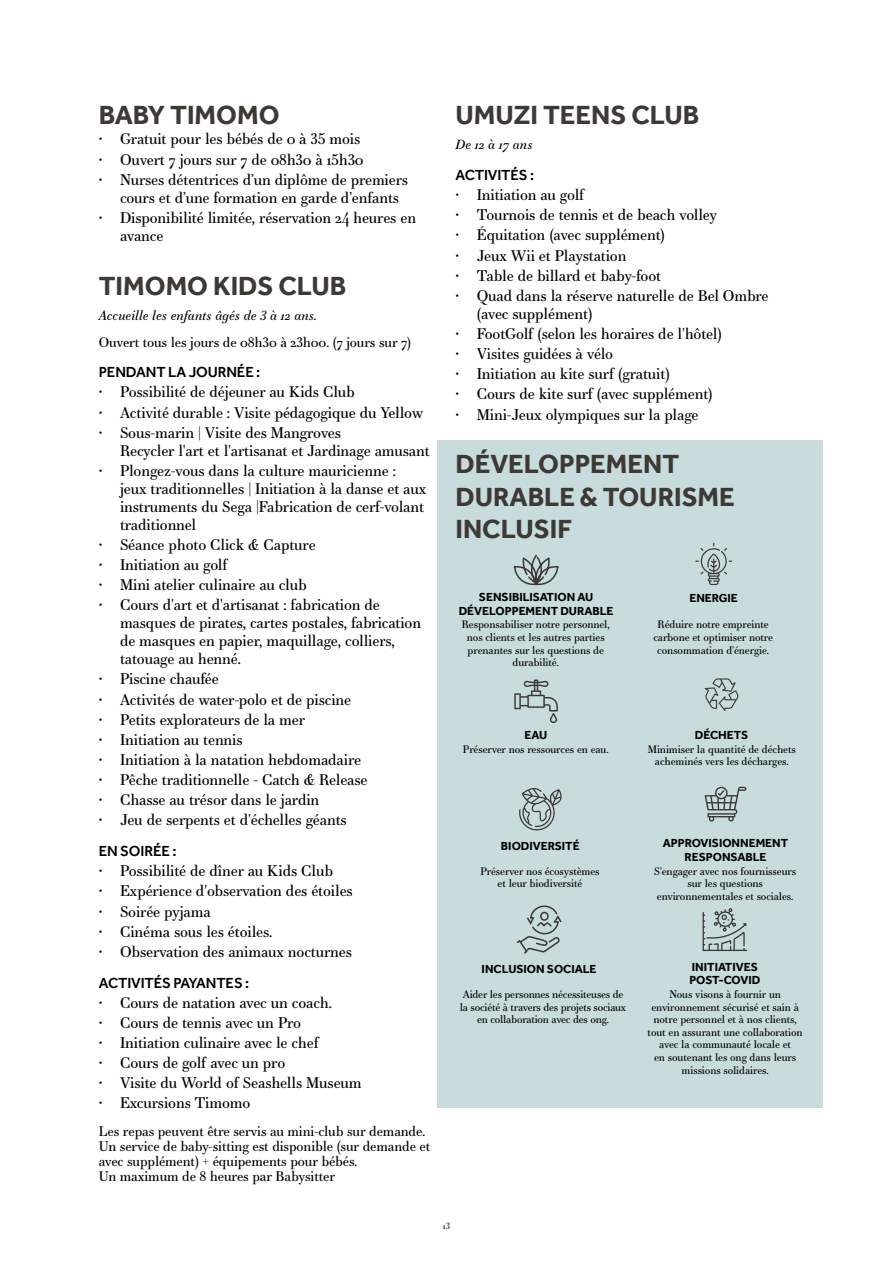
<style>
.page{position:relative;width:893px;height:1263px;background:#fff}
.page>*{position:absolute;margin:0;border:0;box-sizing:border-box;transform-origin:0 0}
.t1{font:700 27px/32.4px "Effra";color:#3d3935}
.t2{font:15px/18px "Essonnes Text";letter-spacing:-.01em;color:#000}
.t3{font:500 15px "Effra";letter-spacing:-.01em;color:#000}
.t4{font:13.5px/15px "Essonnes Text";letter-spacing:-.01em;color:#000}
.t5{font:italic 12.9px "Essonnes Text";color:#000}
.t6{font:700 12px/13.8px "Effra";color:#000;text-align:center}
.t7{font:10.5px/12.6px "Essonnes Text";letter-spacing:-.01em;color:#000;text-align:center}
.t8{font:700 9px "Essonnes Text";color:#58595b}
</style>
<div class="page">
<div style="left:437px;top:440px;width:386px;height:667px;background:#c8dbdd"></div>
<svg style="left:705px;top:678px;width:34px;height:33px"></svg>
<svg style="left:513px;top:554px;width:46px;height:32px"></svg>
<svg style="left:514px;top:679px;width:44px;height:44px"></svg>
<svg style="left:695px;top:543px;width:37px;height:42px"></svg>
<svg style="left:703px;top:908px;width:44px;height:43px"></svg>
<svg style="left:519px;top:788px;width:43px;height:42px"></svg>
<svg style="left:705px;top:787px;width:41px;height:34px"></svg>
<svg style="left:516px;top:905px;width:46px;height:49px"></svg>
<h1 class="t1" style="left:99px;top:99px;width:182px">BABY TIMOMO</h1>
<p class="t2" style="left:99px;top:130px;width:263px">• Gratuit pour les bébés de 0 à 35 mois</p>
<p class="t2" style="left:99px;top:150px;width:266px">• Ouvert 7 jours sur 7 de 08h30 à 15h30</p>
<p class="t2" style="left:120px;top:170px;width:290px;text-indent:-21px">• Nurses détentrices d’un diplôme de premiers cours et d’une formation en garde d’enfants</p>
<p class="t2" style="left:120px;top:208px;width:298px;text-indent:-21px">• Disponibilité limitée, réservation 24 heures en avance</p>
<h1 class="t1" style="left:99px;top:269px;width:249px">TIMOMO KIDS CLUB</h1>
<p class="t5" style="left:99px;top:306px;width:219px">Accueille les enfants âgés de 3 à 12 ans.</p>
<p class="t4" style="left:99px;top:334px;width:314px">Ouvert tous les jours de 08h30 à 23h00. (7 jours sur 7)</p>
<p class="t3" style="left:99px;top:363px;width:163px">PENDANT LA JOURNÉE :</p>
<p class="t2" style="left:99px;top:383px;width:258px">• Possibilité de déjeuner au Kids Club</p>
<p class="t2" style="left:99px;top:403px;width:326px">• Activité durable : Visite pédagogique du Yellow</p>
<p class="t2" style="left:120px;top:423px;width:311px;text-indent:-21px">• Sous-marin | Visite des Mangroves<br>Recycler l'art et l'artisanat et Jardinage amusant</p>
<p class="t2" style="left:120px;top:461px;width:308px;text-indent:-21px">• Plongez-vous dans la culture mauricienne : jeux traditionnelles | Initiation à la danse et aux instruments du Sega |Fabrication de cerf-volant traditionnel</p>
<p class="t2" style="left:99px;top:535px;width:218px">• Séance photo Click &amp; Capture</p>
<p class="t2" style="left:99px;top:555px;width:130px">• Initiation au golf</p>
<p class="t2" style="left:99px;top:576px;width:210px">• Mini atelier culinaire au club</p>
<p class="t2" style="left:120px;top:596px;width:303px;text-indent:-21px">• Cours d'art et d'artisanat : fabrication de masques de pirates, cartes postales, fabrication de masques en papier, maquillage, colliers, tatouage au henné.</p>
<p class="t2" style="left:99px;top:670px;width:122px">• Piscine chaufée</p>
<p class="t2" style="left:99px;top:690px;width:254px">• Activités de water-polo et de piscine</p>
<p class="t2" style="left:99px;top:710px;width:208px">• Petits explorateurs de la mer</p>
<p class="t2" style="left:99px;top:730px;width:145px">• Initiation au tennis</p>
<p class="t2" style="left:99px;top:750px;width:264px">• Initiation à la natation hebdomadaire</p>
<p class="t2" style="left:99px;top:771px;width:270px">• Pêche traditionnelle - Catch &amp; Release</p>
<p class="t2" style="left:99px;top:791px;width:222px">• Chasse au trésor dans le jardin</p>
<p class="t2" style="left:99px;top:811px;width:250px">• Jeu de serpents et d'échelles géants</p>
<p class="t3" style="left:99px;top:842px;width:79px">EN SOIRÉE :</p>
<p class="t2" style="left:99px;top:862px;width:236px">• Possibilité de dîner au Kids Club</p>
<p class="t2" style="left:99px;top:882px;width:256px">• Expérience d'observation des étoiles</p>
<p class="t2" style="left:99px;top:902px;width:114px">• Soirée pyjama</p>
<p class="t2" style="left:99px;top:922px;width:175px">• Cinéma sous les étoiles.</p>
<p class="t2" style="left:99px;top:942px;width:255px">• Observation des animaux nocturnes</p>
<p class="t3" style="left:99px;top:974px;width:152px">ACTIVITÉS PAYANTES :</p>
<p class="t2" style="left:99px;top:993px;width:235px">• Cours de natation avec un coach.</p>
<p class="t2" style="left:99px;top:1013px;width:204px">• Cours de tennis avec un Pro</p>
<p class="t2" style="left:99px;top:1033px;width:222px">• Initiation culinaire avec le chef</p>
<p class="t2" style="left:99px;top:1053px;width:188px">• Cours de golf avec un pro</p>
<p class="t2" style="left:99px;top:1074px;width:264px">• Visite du World of Seashells Museum</p>
<p class="t2" style="left:99px;top:1094px;width:153px">• Excursions Timomo</p>
<p class="t4" style="left:99px;top:1123px;width:333px">Les repas peuvent être servis au mini-club sur demande.<br>Un service de baby-sitting est disponible (sur demande et avec supplément) + équipements pour bébés.<br>Un maximum de 8 heures par Babysitter</p>
<h1 class="t1" style="left:455px;top:99px;width:245px">UMUZI TEENS CLUB</h1>
<p class="t5" style="left:455px;top:135px;width:78px">De 12 à 17 ans</p>
<p class="t3" style="left:455px;top:166px;width:80px">ACTIVITÉS :</p>
<p class="t2" style="left:455px;top:186px;width:130px">• Initiation au golf</p>
<p class="t2" style="left:455px;top:206px;width:263px">• Tournois de tennis et de beach volley</p>
<p class="t2" style="left:455px;top:226px;width:211px">• Équitation (avec supplément)</p>
<p class="t2" style="left:455px;top:246px;width:172px">• Jeux Wii et Playstation</p>
<p class="t2" style="left:455px;top:266px;width:207px">• Table de billard et baby-foot</p>
<p class="t2" style="left:477px;top:286px;width:293px;text-indent:-21px">• Quad dans la réserve naturelle de Bel Ombre (avec supplément)</p>
<p class="t2" style="left:455px;top:324px;width:268px">• FootGolf (selon les horaires de l'hôtel)</p>
<p class="t2" style="left:455px;top:345px;width:159px">• Visites guidées à vélo</p>
<p class="t2" style="left:455px;top:365px;width:216px">• Initiation au kite surf (gratuit)</p>
<p class="t2" style="left:455px;top:385px;width:259px">• Cours de kite surf (avec supplément)</p>
<p class="t2" style="left:455px;top:405px;width:245px">• Mini-Jeux olympiques sur la plage</p>
<h1 class="t1" style="left:455px;top:448px;width:281px">DÉVELOPPEMENT<br>DURABLE &amp; TOURISME<br>INCLUSIF</h1>
<p class="t6" style="left:459px;top:590px;width:156px">SENSIBILISATION AU<br>DÉVELOPPEMENT DURABLE</p>
<p class="t6" style="left:689px;top:591px;width:50px">ENERGIE</p>
<p class="t7" style="left:462px;top:618px;width:149px">Responsabiliser notre personnel, nos clients et les autres parties prenantes sur les questions de durabilité.</p>
<p class="t7" style="left:653px;top:618px;width:121px">Réduire notre empreinte carbone et optimiser notre consommation d’énergie.</p>
<p class="t6" style="left:524px;top:728px;width:24px">EAU</p>
<p class="t6" style="left:695px;top:728px;width:55px">DÉCHETS</p>
<p class="t7" style="left:463px;top:743px;width:147px">Préserver nos ressources en eau.</p>
<p class="t7" style="left:648px;top:743px;width:150px">Minimiser la quantité de déchets acheminés vers les décharges.</p>
<p class="t6" style="left:501px;top:839px;width:80px">BIODIVERSITÉ</p>
<p class="t6" style="left:663px;top:836px;width:127px">APPROVISIONNEMENT<br>RESPONSABLE</p>
<p class="t7" style="left:480px;top:864px;width:121px">Préserver nos écosystèmes et leur biodiversité</p>
<p class="t7" style="left:654px;top:864px;width:143px">S’engager avec nos fournisseurs sur les questions environnementales et sociales.</p>
<p class="t6" style="left:482px;top:961px;width:116px">INCLUSION SOCIALE</p>
<p class="t6" style="left:689px;top:959px;width:73px;text-align:left">INITIATIVES<br>POST-COVID</p>
<p class="t7" style="left:460px;top:988px;width:168px">Aider les personnes nécessiteuses de la société à travers des projets sociaux en collaboration avec des ong.</p>
<p class="t7" style="left:648px;top:988px;width:157px">Nous visons à fournir un environnement sécurisé et sain à notre personnel et à nos clients, tout en assurant une collaboration avec la communauté locale et<br>en soutenant les ong dans leurs missions solidaires.</p>
<p class="t8" style="left:443px;top:1219px;width:9px">13</p>
</div>
